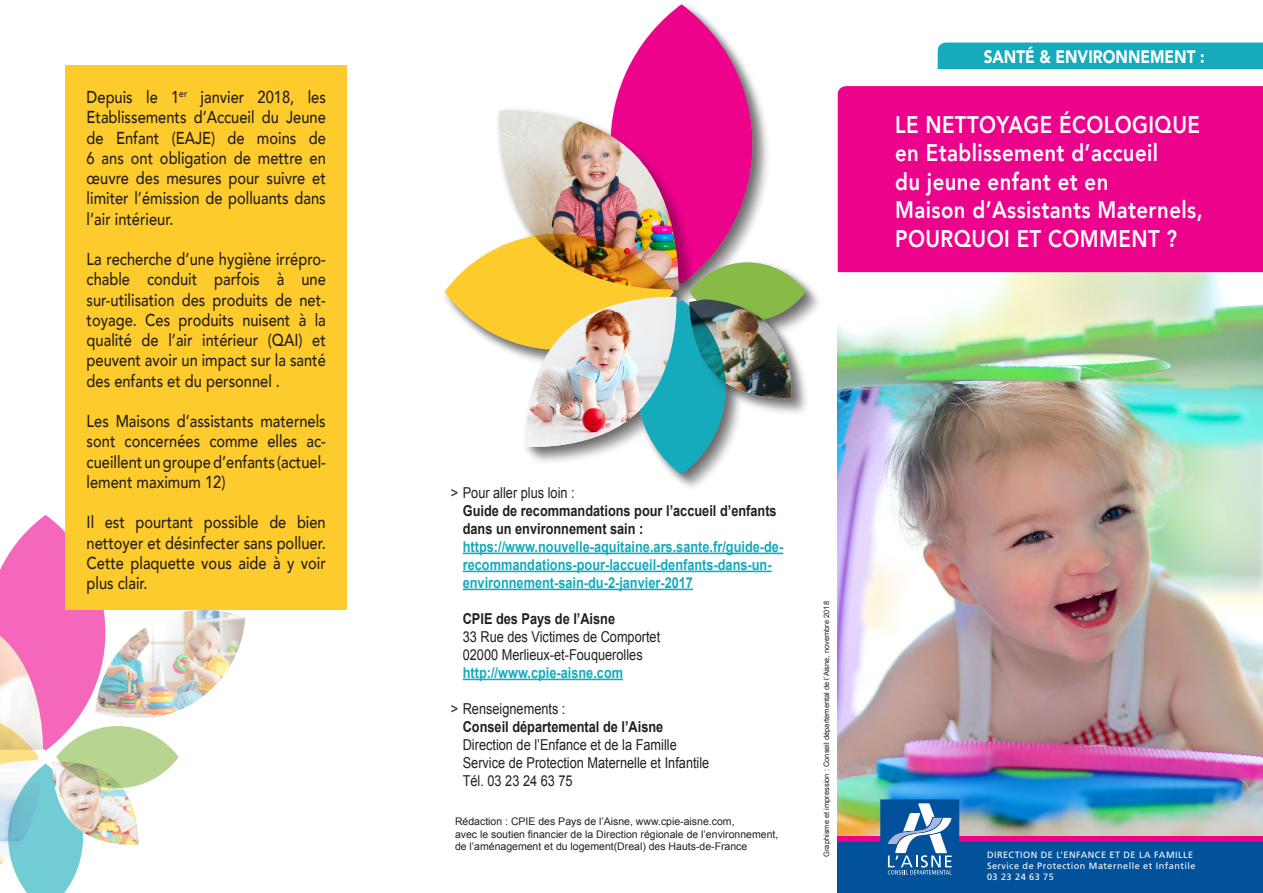
<style>
.page{position:relative;width:1263px;height:893px;background:#fff}
.page>*{position:absolute;margin:0;border:0;box-sizing:border-box;transform-origin:0 0}
.t1{font:800 24px/28.5px "Avenir";letter-spacing:.02em;color:#fff;scale:.85 1}
.t2{font:900 18px "Avenir";color:#fff;scale:.85 1}
.t3{font:500 17.25px/20.2px "Avenir";color:#231f20;text-align:justify;scale:.85 1}
.t4{font:700 15px/18px "Arial";color:#15abbc;scale:.85 1}
.t5{font:15px/18px "Arial";color:#231f20;scale:.85 1}
.t6{font:700 15px "Arial";color:#231f20;scale:.85 1}
.t7{font:10.5px/12.6px "Arial";color:#231f20}
.t8{font:9.15px/10.9px "Frutiger LT Std";letter-spacing:.05em;color:#fff}
.t9{font:7.5px "Arial";color:#231f20}
.s1{color:#231f20}
</style>
<div class="page">
<img style="left:179px;top:610px;width:66px;height:101px">
<svg style="left:0;top:515px;width:179px;height:378px"></svg>
<img style="left:838px;top:272px;width:425px;height:564px">
<div style="left:838px;top:841px;width:425px;height:52px;background:#01529a"></div>
<div style="left:838px;top:836px;width:425px;height:5px;background:#ed028c"></div>
<svg style="left:880px;top:799px;width:79px;height:76px"></svg>
<div style="left:65px;top:65px;width:282px;height:545px;background:#fecb2d"></div>
<hr style="left:463px;top:553px;width:320px;height:1px;background:#15abbc">
<hr style="left:463px;top:571px;width:309px;height:1px;background:#15abbc">
<hr style="left:463px;top:589px;width:230px;height:1px;background:#15abbc">
<hr style="left:463px;top:679px;width:160px;height:1px;background:#15abbc">
<div style="left:838px;top:86px;width:425px;height:186px;background:#ed028c"></div>
<div style="left:938px;top:43px;width:325px;height:26px;background:#15abbc"></div>
<div style="left:693px;top:265px;width:130px;height:75px;background:#231f20;opacity:.35"></div>
<div style="left:639px;top:303px;width:106px;height:189px;background:#231f20;opacity:.35"></div>
<div style="left:692px;top:301px;width:118px;height:116px;background:#231f20;opacity:.35"></div>
<svg style="left:445px;top:4px;width:361px;height:471px"></svg>
<img style="left:522px;top:297px;width:159px;height:155px">
<p class="t3" style="left:87px;top:86px;width:283px">Depuis le 1<sup>er</sup> janvier 2018, les Etablissements d’Accueil du Jeune de Enfant (EAJE) de moins de 6 ans ont obligation de mettre en œuvre des mesures pour suivre et limiter l’émission de polluants dans l’air intérieur.</p>
<p class="t3" style="left:87px;top:248px;width:283px">La recherche d’une hygiène irrépro&shy;chable conduit parfois à une sur-utilisation des produits de net&shy;toyage. Ces produits nuisent à la qualité de l’air intérieur (QAI) et peuvent avoir un impact sur la santé des enfants et du personnel .</p>
<p class="t3" style="left:87px;top:410px;width:283px">Les Maisons d’assistants maternels sont concernées comme elles ac&shy;cueillent un groupe d’enfants (actuel&shy;lement maximum 12)</p>
<p class="t3" style="left:87px;top:511px;width:283px">Il est pourtant possible de bien nettoyer et désinfecter sans polluer.<br>Cette plaquette vous aide à y voir plus clair.</p>
<p class="t2" style="left:984px;top:41px;width:261px">SANTÉ &amp; ENVIRONNEMENT :</p>
<p class="t1" style="left:895px;top:110px;width:360px">LE NETTOYAGE ÉCOLOGIQUE</p>
<p class="t1" style="left:895px;top:139px;width:363px">en Etablissement d’accueil<br>du jeune enfant et en<br>Maison d’Assistants Maternels,</p>
<p class="t1" style="left:895px;top:224px;width:333px">POURQUOI ET COMMENT ?</p>
<p class="t5" style="left:451px;top:484px;width:147px">&gt; Pour aller plus loin :</p>
<p class="t4" style="left:463px;top:502px;width:379px"><span class="s1">Guide de recommandations pour l’accueil d’enfants dans un environnement sain : </span>https://www.nouvelle-aquitaine.ars.sante.fr/guide-de&shy;recommandations-pour-laccueil-denfants-dans-un&shy;environnement-sain-du-2-janvier-2017</p>
<p class="t6" style="left:463px;top:609px;width:181px">CPIE des Pays de l’Aisne</p>
<p class="t5" style="left:463px;top:628px;width:234px">33 Rue des Victimes de Comportet<br>02000 Merlieux-et-Fouquerolles</p>
<p class="t4" style="left:463px;top:664px;width:190px">http://www.cpie-aisne.com</p>
<p class="t5" style="left:451px;top:700px;width:136px">&gt; Renseignements :</p>
<p class="t6" style="left:463px;top:717px;width:237px">Conseil départemental de l’Aisne</p>
<p class="t5" style="left:463px;top:736px;width:253px">Direction de l’Enfance et de la Famille</p>
<p class="t5" style="left:463px;top:754px;width:292px">Service de Protection Maternelle et Infantile</p>
<p class="t5" style="left:463px;top:772px;width:131px">Tél. 03 23 24 63 75</p>
<p class="t7" style="left:455px;top:815px;width:325px">Rédaction : CPIE des Pays de l’Aisne, www.cpie-aisne.com,<br>avec le soutien financier de la Direction régionale de l’environnement, de l’aménagement et du logement(Dreal) des Hauts-de-France</p>
<p class="t9" style="left:822px;top:857px;width:257px;rotate:-90deg">Graphisme et impression : Conseil départemental de l’Aisne, novembre 2018</p>
<p class="t8" style="left:987px;top:849px;width:210px">DIRECTION DE L’ENFANCE ET DE LA FAMILLE<br>Service de Protection Maternelle et Infantile</p>
<p class="t8" style="left:987px;top:871px;width:68px">03 23 24 63 75</p>
</div>
